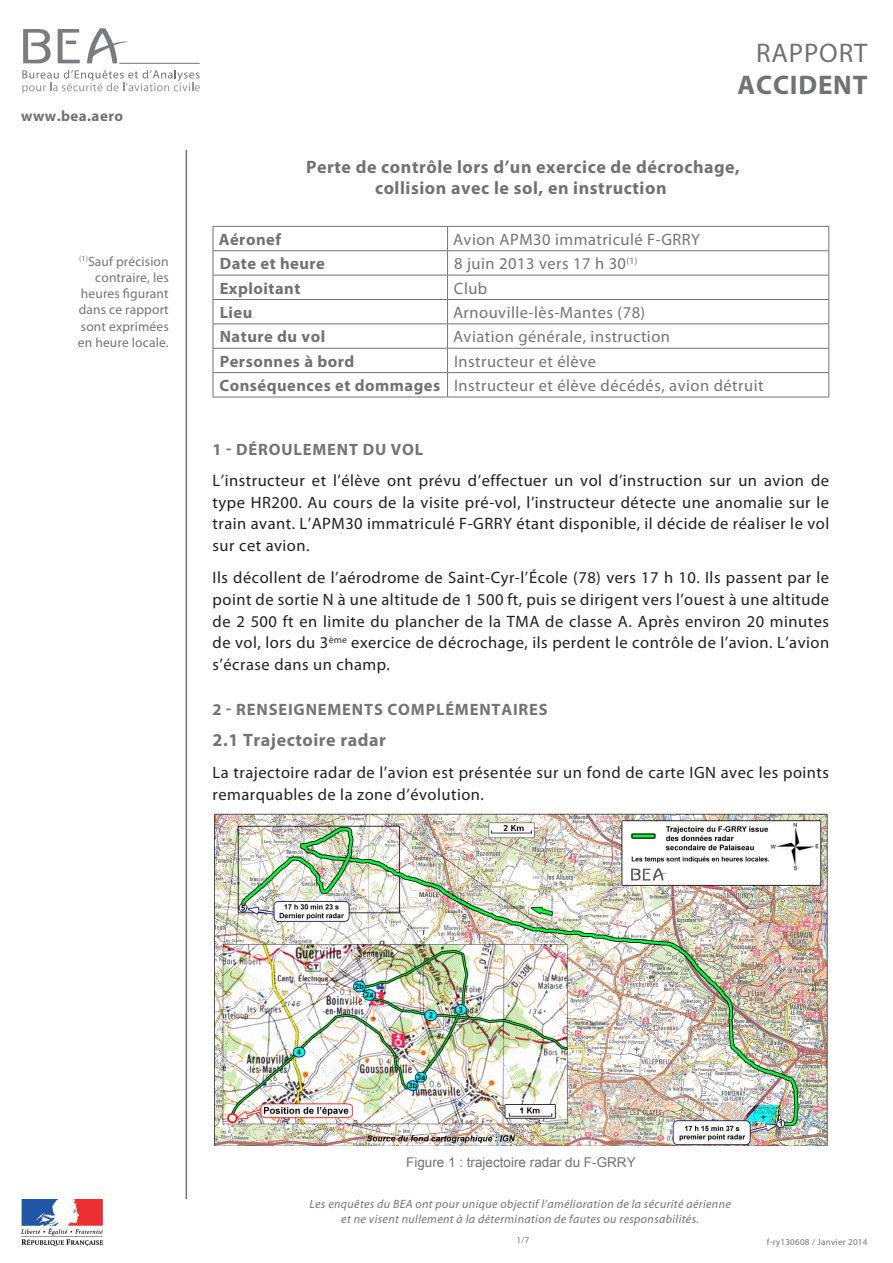
<style>
.page{position:relative;width:893px;height:1263px;background:#fff}
.page>*{position:absolute;margin:0;border:0;box-sizing:border-box;transform-origin:0 0}
.t1{font:700 27px "Myriad Pro";letter-spacing:.03em;color:#717275}
.t2{font:27px "Myriad Pro";letter-spacing:.03em;color:#717275}
.Titre_3_sans_table{font:700 18px/21.6px "Myriad Pro";letter-spacing:.03em;color:#717275;text-align:center}
.Titre_2{font:700 18px "Myriad Pro";letter-spacing:.03em;color:#727477}
.t3{font:16.5px/21.6px "Myriad Pro";letter-spacing:.03em;color:#231f20;text-align:justify}
.Titre_3_sans_table-2{font:16.5px "Myriad Pro";letter-spacing:.03em;color:#727477}
.Titre_3_sans_table-3{font:700 16.5px "Myriad Pro";letter-spacing:.03em;color:#717275}
.Titre_1{font:700 16.5px "Myriad Pro";letter-spacing:.05em;color:#727477}
.t4{font:700 15px "Myriad Pro";letter-spacing:.03em;color:#717275}
.t5{font:13.5px/16.2px "Myriad Pro";letter-spacing:.01em;color:#727477;text-align:right}
.Légende{font:13.5px "Arial";color:#717275}
.t6{font:italic 12px/14.4px "Myriad Pro";letter-spacing:.03em;color:#717275;text-align:center}
.t7{font:9px "Myriad Pro";letter-spacing:.03em;color:#717275}
</style>
<div class="page">
<hr style="left:186px;top:150px;width:1px;height:1049px;background:#727477">
<img style="left:22px;top:1199px;width:80px;height:46px">
<svg style="left:22px;top:70px;width:178px;height:24px"></svg>
<hr style="left:119px;top:63px;width:81px;height:1px;background:#757679">
<svg style="left:87px;top:28px;width:41px;height:35px"></svg>
<svg style="left:23px;top:29px;width:28px;height:34px"></svg>
<svg style="left:58px;top:29px;width:22px;height:34px"></svg>
<hr style="left:213px;top:226px;width:235px;height:1px;background:#717275">
<hr style="left:448px;top:226px;width:381px;height:1px;background:#717275">
<hr style="left:213px;top:250px;width:235px;height:1px;background:#717275">
<hr style="left:448px;top:250px;width:381px;height:1px;background:#717275">
<hr style="left:213px;top:275px;width:235px;height:1px;background:#717275">
<hr style="left:448px;top:275px;width:381px;height:1px;background:#717275">
<hr style="left:213px;top:299px;width:235px;height:1px;background:#717275">
<hr style="left:448px;top:299px;width:381px;height:1px;background:#717275">
<hr style="left:213px;top:323px;width:235px;height:1px;background:#717275">
<hr style="left:448px;top:323px;width:381px;height:1px;background:#717275">
<hr style="left:213px;top:348px;width:235px;height:1px;background:#717275">
<hr style="left:448px;top:348px;width:381px;height:1px;background:#717275">
<hr style="left:213px;top:372px;width:235px;height:1px;background:#717275">
<svg style="left:213px;top:227px;width:1px;height:170px"></svg>
<hr style="left:448px;top:372px;width:381px;height:1px;background:#717275">
<svg style="left:447px;top:227px;width:1px;height:170px"></svg>
<svg style="left:828px;top:227px;width:1px;height:170px"></svg>
<hr style="left:213px;top:397px;width:235px;height:1px;background:#717275">
<hr style="left:448px;top:397px;width:381px;height:1px;background:#717275">
<img style="left:213px;top:814px;width:617px;height:331px">
<p class="t4" style="left:21px;top:106px;width:103px">www.bea.aero</p>
<p class="t5" style="left:78px;top:253px;width:92px"><sup>(1)</sup>Sauf précision contraire, les heures figurant dans ce rapport sont exprimées en heure locale.</p>
<p class="t2" style="left:756px;top:36px;width:113px">RAPPORT</p>
<p class="t1" style="left:738px;top:68px;width:131px">ACCIDENT</p>
<p class="Titre_3_sans_table" style="left:306px;top:155px;width:435px">Perte de contrôle lors d’un exercice de décrochage, collision avec le sol, en instruction</p>
<p class="Titre_3_sans_table-3" style="left:219px;top:228px;width:64px">Aéronef</p>
<p class="Titre_3_sans_table-2" style="left:453px;top:229px;width:249px">Avion APM30 immatriculé F-GRRY</p>
<p class="Titre_3_sans_table-3" style="left:220px;top:253px;width:107px">Date et heure</p>
<p class="Titre_3_sans_table-2" style="left:454px;top:253px;width:185px">8 juin 2013 vers 17 h 30<sup>(1)</sup></p>
<p class="Titre_3_sans_table-3" style="left:220px;top:277px;width:82px">Exploitant</p>
<p class="Titre_3_sans_table-2" style="left:454px;top:278px;width:35px">Club</p>
<p class="Titre_3_sans_table-3" style="left:220px;top:302px;width:34px">Lieu</p>
<p class="Titre_3_sans_table-2" style="left:453px;top:302px;width:194px">Arnouville-lès-Mantes (78)</p>
<p class="Titre_3_sans_table-3" style="left:220px;top:326px;width:107px">Nature du vol</p>
<p class="Titre_3_sans_table-2" style="left:453px;top:327px;width:219px">Aviation générale, instruction</p>
<p class="Titre_3_sans_table-3" style="left:220px;top:350px;width:136px">Personnes à bord</p>
<p class="Titre_3_sans_table-2" style="left:454px;top:351px;width:143px">Instructeur et élève</p>
<p class="Titre_3_sans_table-3" style="left:219px;top:375px;width:222px">Conséquences et dommages</p>
<p class="Titre_3_sans_table-2" style="left:454px;top:375px;width:311px">Instructeur et élève décédés, avion détruit</p>
<p class="Titre_1" style="left:213px;top:438px;width:212px">1 - DÉROULEMENT DU VOL</p>
<p class="t3" style="left:213px;top:470px;width:618px">L’instructeur et l’élève ont prévu d’effectuer un vol d’instruction sur un avion de type HR200. Au cours de la visite pré-vol, l’instructeur détecte une anomalie sur le train avant. L’APM30 immatriculé F-GRRY étant disponible, il décide de réaliser le vol sur cet avion.</p>
<p class="t3" style="left:213px;top:567px;width:618px">Ils décollent de l’aérodrome de Saint-Cyr-l’École (78) vers 17 h 10. Ils passent par le point de sortie N à une altitude de 1 500 ft, puis se dirigent vers l’ouest à une altitude de 2 500 ft en limite du plancher de la TMA de classe A. Après environ 20 minutes de vol, lors du 3<sup>ème</sup> exercice de décrochage, ils perdent le contrôle de l’avion. L’avion s’écrase dans un champ.</p>
<p class="Titre_1" style="left:213px;top:699px;width:337px">2 - RENSEIGNEMENTS COMPLÉMENTAIRES</p>
<p class="Titre_2" style="left:213px;top:728px;width:175px">2.1 Trajectoire radar</p>
<p class="t3" style="left:213px;top:761px;width:618px">La trajectoire radar de l’avion est présentée sur un fond de carte IGN avec les points remarquables de la zone d’évolution.</p>
<p class="Légende" style="left:406px;top:1153px;width:231px">Figure 1 : trajectoire radar du F-GRRY</p>
<p class="t6" style="left:309px;top:1197px;width:423px">Les enquêtes du BEA ont pour unique objectif l’amélioration de la sécurité aérienne et ne visent nullement à la détermination de fautes ou responsabilités.</p>
<p class="t7" style="left:517px;top:1234px;width:14px">1/7</p>
<p class="t7" style="left:767px;top:1236px;width:102px">f-ry130608 / Janvier 2014</p>
</div>
